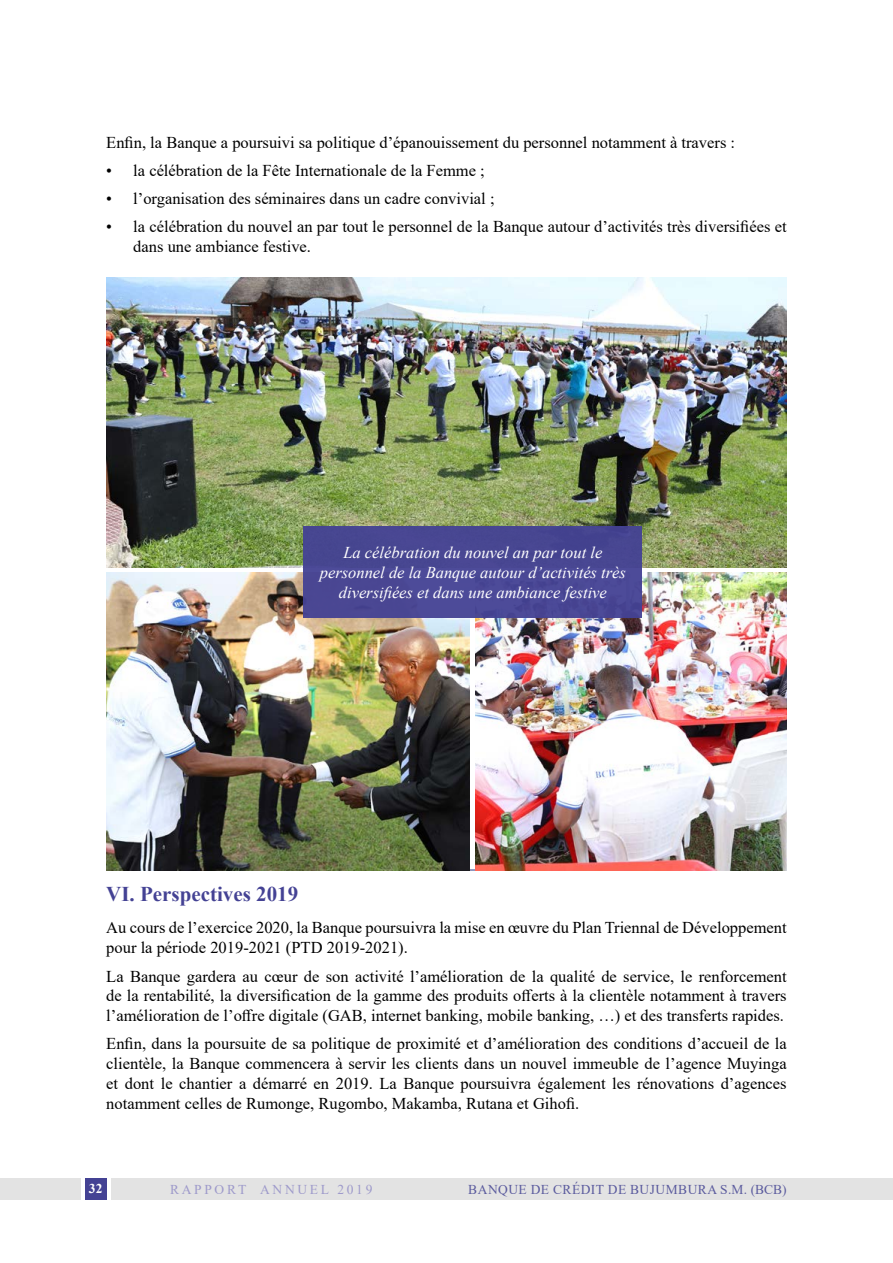
<style>
.page{position:relative;width:893px;height:1263px;background:#fff}
.page>*{position:absolute;margin:0;border:0;box-sizing:border-box;transform-origin:0 0}
.t1{font:700 21px "Times New Roman";color:#444294}
.t2{font:16.5px/19.8px "Times New Roman";color:#000}
.t3{font:italic 16.5px/19.8px "Times New Roman";color:#fff;text-align:center}
.t4{font:13.5px "Times New Roman";letter-spacing:.035em;color:#5b5b9e}
.t5{font:13.5px "Times New Roman";letter-spacing:.2em;color:#9e9acb}
.t6{font:700 13.5px "Times New Roman";color:#fff}
</style>
<div class="page">
<div style="left:111px;top:1178px;width:782px;height:21px;background:#e3e3e3"></div>
<div style="left:0;top:1178px;width:81px;height:21px;background:#e3e3e3"></div>
<div style="left:85px;top:1178px;width:21px;height:21px;background:#444294"></div>
<hr style="left:106px;top:870px;width:681px;height:1px;background:#283583">
<img style="left:106px;top:277px;width:681px;height:290px">
<img style="left:106px;top:572px;width:363px;height:298px">
<img style="left:476px;top:572px;width:311px;height:298px">
<div style="left:304px;top:526px;width:338px;height:91px;background:#444294"></div>
<p class="t2" style="left:106px;top:132px;width:630px">Enfin, la Banque a poursuivi sa politique d’épanouissement du personnel notamment à travers :</p>
<p class="t2" style="left:106px;top:160px;width:380px">• la célébration de la Fête Internationale de la Femme ;</p>
<p class="t2" style="left:106px;top:188px;width:390px">• l’organisation des séminaires dans un cadre convivial ;</p>
<p class="t2" style="left:133px;top:216px;width:655px;text-indent:-27px">• la célébration du nouvel an par tout le personnel de la Banque autour d’activités très diversifiées et dans une ambiance festive.</p>
<p class="t3" style="left:320px;top:542px;width:308px">La célébration du nouvel an par tout le personnel de la Banque autour d’activités très diversifiées et dans une ambiance festive</p>
<p class="t1" style="left:106px;top:879px;width:193px">VI. Perspectives 2019</p>
<p class="t2" style="left:106px;top:917px;width:682px">Au cours de l’exercice 2020, la Banque poursuivra la mise en œuvre du Plan Triennal de Développement pour la période 2019-2021 (PTD 2019-2021).</p>
<p class="t2" style="left:106px;top:965px;width:682px;text-align:justify">La Banque gardera au cœur de son activité l’amélioration de la qualité de service, le renforcement de la rentabilité, la diversification de la gamme des produits offerts à la clientèle notamment à travers l’amélioration de l’offre digitale (GAB, internet banking, mobile banking, …) et des transferts rapides.</p>
<p class="t2" style="left:106px;top:1033px;width:682px;text-align:justify">Enfin, dans la poursuite de sa politique de proximité et d’amélioration des conditions d’accueil de la clientèle, la Banque commencera à servir les clients dans un nouvel immeuble de l’agence Muyinga et dont le chantier a démarré en 2019. La Banque poursuivra également les rénovations d’agences notamment celles de Rumonge, Rugombo, Makamba, Rutana et Gihofi.</p>
<p class="t6" style="left:89px;top:1179px;width:15px">32</p>
<p class="t5" style="left:170px;top:1179px;width:204px">RAPPORT ANNUEL 2019</p>
<p class="t4" style="left:468px;top:1180px;width:320px">BANQUE DE CRÉDIT DE BUJUMBURA S.M. (BCB)</p>
</div>
